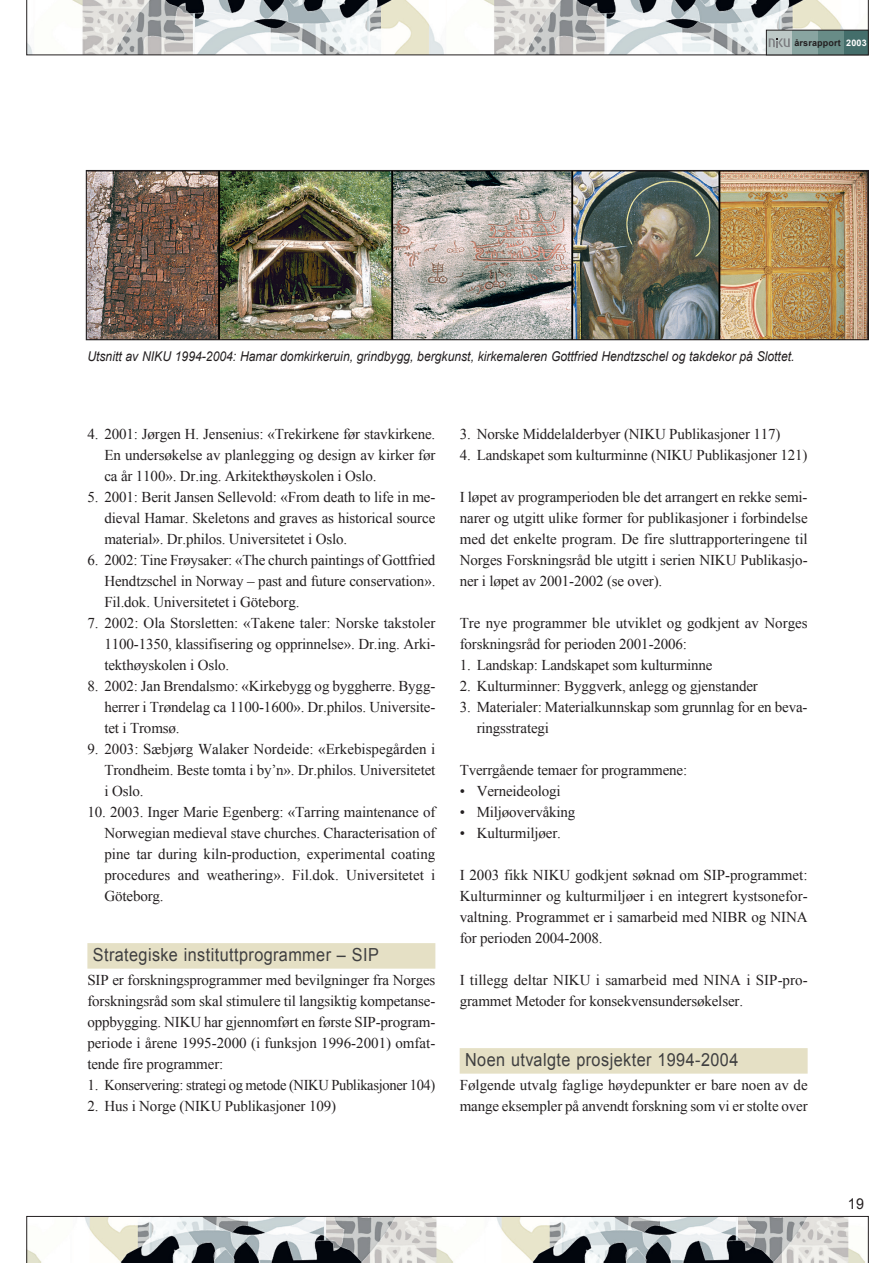
<style>
.page{position:relative;width:893px;height:1263px;background:#fff}
.page>*{position:absolute;margin:0;border:0;box-sizing:border-box;transform-origin:0 0}
.t1{font:18px "Arial";letter-spacing:.03em;color:#3f3f40;scale:.9 1}
.t2{font:15px/21px "Times New Roman";letter-spacing:-.01em;color:#231f20;text-align:justify}
.t3{font:15px "Arial";color:#231f20;scale:.95 1}
.t4{font:italic 13.5px "Arial";color:#231f20;scale:.9 1}
.t5{font:700 9px "Arial";letter-spacing:.015em;color:#231f20}
.s1{color:#fff}
</style>
<div class="page">
<svg style="left:26px;top:0;width:842px;height:55px"></svg>
<div style="left:842px;top:30px;width:26px;height:25px;background:#446e6b"></div>
<div style="left:817px;top:30px;width:26px;height:25px;background:#688c87"></div>
<div style="left:791px;top:30px;width:26px;height:25px;background:#89a5a1"></div>
<div style="left:766px;top:30px;width:26px;height:25px;background:#bdc9c7"></div>
<div style="left:766px;top:30px;width:102px;height:25px;border:1px solid #231f20"></div>
<svg style="left:768px;top:38px;width:21px;height:9px"></svg>
<svg style="left:26px;top:1216px;width:842px;height:47px"></svg>
<div style="left:87px;top:943px;width:348px;height:26px;background:#e5e0c5"></div>
<div style="left:459px;top:1048px;width:348px;height:26px;background:#e5e0c5"></div>
<img style="left:88px;top:172px;width:778px;height:166px">
<div style="left:86px;top:170px;width:782px;height:170px;border:1px solid #231f20"></div>
<p class="t5" style="left:794px;top:38px;width:74px">årsrapport <span class="s1">2003</span></p>
<p class="t4" style="left:87px;top:348px;width:787px">Utsnitt av NIKU 1994-2004: Hamar domkirkeruin, grindbygg, bergkunst, kirkemaleren Gottfried Hendtzschel og takdekor på Slottet.</p>
<p class="t2" style="left:104px;top:424px;width:332px;text-indent:-17px">4. 2001: Jørgen H. Jensenius: «Trekirkene før stavkirkene.<br>En undersøkelse av planlegging og design av kirker før ca år 1100». Dr.ing. Arkitekthøyskolen i Oslo.</p>
<p class="t2" style="left:104px;top:487px;width:332px;text-indent:-17px">5. 2001: Berit Jansen Sellevold: «From death to life in me&shy;dieval Hamar. Skeletons and graves as historical source material». Dr.philos. Universitetet i Oslo.</p>
<p class="t2" style="left:104px;top:550px;width:332px;text-indent:-17px">6. 2002: Tine Frøysaker: «The church paintings of Gottfried Hendtzschel in Norway – past and future conservation».<br>Fil.dok. Universitetet i Göteborg.</p>
<p class="t2" style="left:104px;top:613px;width:332px;text-indent:-17px">7. 2002: Ola Storsletten: «Takene taler: Norske takstoler 1100-1350, klassifisering og opprinnelse». Dr.ing. Arki&shy;tekthøyskolen i Oslo.</p>
<p class="t2" style="left:104px;top:676px;width:332px;text-indent:-17px">8. 2002: Jan Brendalsmo: «Kirkebygg og byggherre. Bygg&shy;herrer i Trøndelag ca 1100-1600». Dr.philos. Universite&shy;tet i Tromsø.</p>
<p class="t2" style="left:104px;top:739px;width:332px;text-indent:-17px">9. 2003: Sæbjørg Walaker Nordeide: «Erkebispegården i Trondheim. Beste tomta i by’n». Dr.philos. Universitetet i Oslo.</p>
<p class="t2" style="left:104px;top:802px;width:332px;text-indent:-17px">10. 2003. Inger Marie Egenberg: «Tarring maintenance of Norwegian medieval stave churches. Characterisation of pine tar during kiln-production, experimental coating procedures and weathering». Fil.dok. Universitetet i Göteborg.</p>
<p class="t1" style="left:93px;top:945px;width:319px">Strategiske instituttprogrammer – SIP</p>
<p class="t2" style="left:87px;top:970px;width:349px">SIP er forskningsprogrammer med bevilgninger fra Norges forskningsråd som skal stimulere til langsiktig kompetanse&shy;oppbygging. NIKU har gjennomført en første SIP-program&shy;periode i årene 1995-2000 (i funksjon 1996-2001) omfat&shy;tende fire programmer:</p>
<p class="t2" style="left:87px;top:1075px;width:349px">1. Konservering: strategi og metode (NIKU Publikasjoner 104)</p>
<p class="t2" style="left:87px;top:1096px;width:250px">2. Hus i Norge (NIKU Publikasjoner 109)</p>
<p class="t2" style="left:459px;top:424px;width:322px">3. Norske Middelalderbyer (NIKU Publikasjoner 117)</p>
<p class="t2" style="left:459px;top:445px;width:349px">4. Landskapet som kulturminne (NIKU Publikasjoner 121)</p>
<p class="t2" style="left:459px;top:487px;width:349px">I løpet av programperioden ble det arrangert en rekke semi&shy;narer og utgitt ulike former for publikasjoner i forbindelse med det enkelte program. De fire sluttrapporteringene til Norges Forskningsråd ble utgitt i serien NIKU Publikasjo&shy;ner i løpet av 2001-2002 (se over).</p>
<p class="t2" style="left:459px;top:613px;width:349px">Tre nye programmer ble utviklet og godkjent av Norges forskningsråd for perioden 2001-2006:</p>
<p class="t2" style="left:459px;top:655px;width:254px">1. Landskap: Landskapet som kulturminne</p>
<p class="t2" style="left:459px;top:676px;width:300px">2. Kulturminner: Byggverk, anlegg og gjenstander</p>
<p class="t2" style="left:476px;top:697px;width:332px;text-indent:-17px">3. Materialer: Materialkunnskap som grunnlag for en beva&shy;ringsstrategi</p>
<p class="t2" style="left:459px;top:760px;width:229px">Tverrgående temaer for programmene:</p>
<p class="t2" style="left:459px;top:781px;width:103px">• Verneideologi</p>
<p class="t2" style="left:459px;top:802px;width:117px">• Miljøovervåking</p>
<p class="t2" style="left:459px;top:823px;width:103px">• Kulturmiljøer.</p>
<p class="t2" style="left:459px;top:865px;width:349px">I 2003 fikk NIKU godkjent søknad om SIP-programmet:<br>Kulturminner og kulturmiljøer i en integrert kystsonefor&shy;valtning. Programmet er i samarbeid med NIBR og NINA for perioden 2004-2008.</p>
<p class="t2" style="left:459px;top:970px;width:349px">I tillegg deltar NIKU i samarbeid med NINA i SIP-pro&shy;grammet Metoder for konsekvensundersøkelser.</p>
<p class="t1" style="left:465px;top:1050px;width:305px">Noen utvalgte prosjekter 1994-2004</p>
<p class="t2" style="left:459px;top:1075px;width:349px">Følgende utvalg faglige høydepunkter er bare noen av de mange eksempler på anvendt forskning som vi er stolte over</p>
<p class="t3" style="left:847px;top:1196px;width:19px">19</p>
</div>
